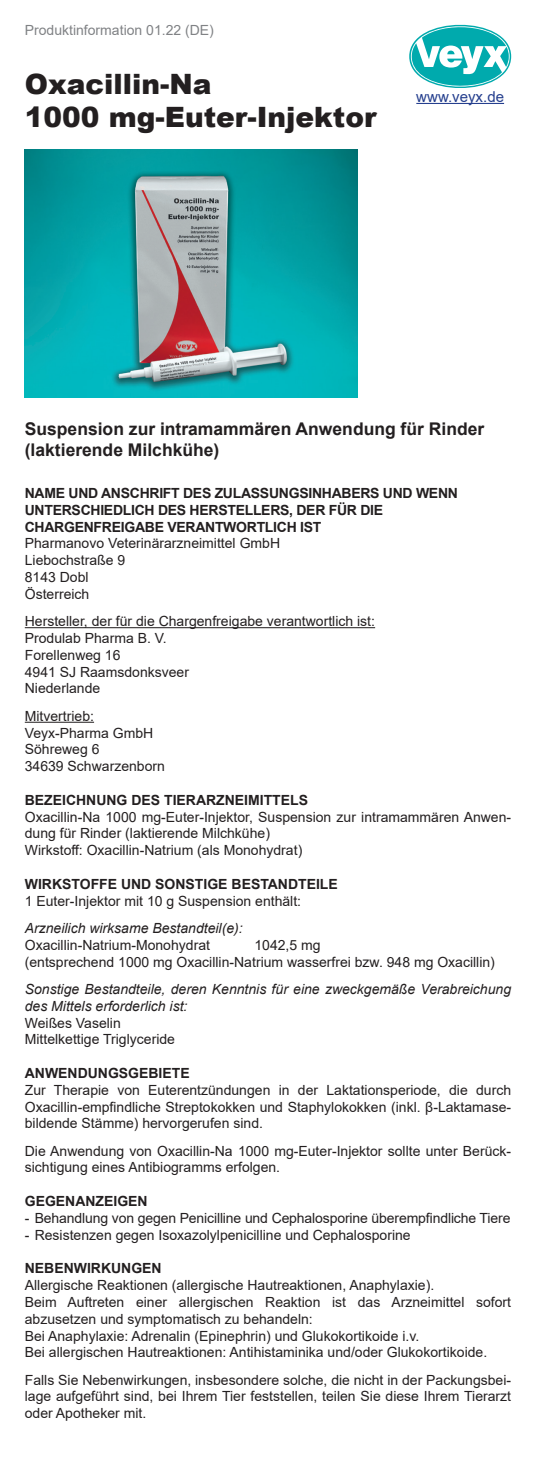
<style>
.page{position:relative;width:536px;height:1474px;background:#fff}
.page>*{position:absolute;margin:0;border:0;box-sizing:border-box;transform-origin:0 0}
.t1{font:900 28px "Arial";color:#231f20}
.t2{font:700 17.5px/21px "Arial";color:#231f20}
.t3{font:15.05px "Arial";color:#253f8e}
.t4{font:14px/16.8px "Arial";color:#231f20}
.t5{font:italic 14px/16.8px "Arial";color:#231f20}
.t6{font:700 14px "Arial";letter-spacing:-.02em;color:#231f20}
.t7{font:700 14px "Arial";color:#231f20}
.t8{font:14px "Arial";color:#808285}
</style>
<div class="page">
<hr style="left:416px;top:103px;width:88px;height:1px;background:#253f8e">
<img style="left:25px;top:149px;width:332px;height:249px">
<svg style="left:409px;top:25px;width:102px;height:63px"></svg>
<hr style="left:25px;top:627px;width:350px;height:1px;background:#231f20">
<hr style="left:25px;top:721px;width:69px;height:1px;background:#231f20">
<p class="t8" style="left:25px;top:20px;width:191px">Produktinformation 01.22 (DE)</p>
<p class="t1" style="left:25px;top:63px;width:188px">Oxacillin-Na</p>
<p class="t1" style="left:25px;top:97px;width:353px">1000 mg-Euter-Injektor</p>
<p class="t3" style="left:416px;top:86px;width:89px">www.veyx.de</p>
<p class="t2" style="left:25px;top:419px;width:461px">Suspension zur intramammären Anwendung für Rinder (laktierende Milchkühe)</p>
<p class="t6" style="left:25px;top:483px;width:434px">NAME UND ANSCHRIFT DES ZULASSUNGSINHABERS UND WENN</p>
<p class="t6" style="left:25px;top:500px;width:360px">UNTERSCHIEDLICH DES HERSTELLERS, DER FÜR DIE</p>
<p class="t6" style="left:25px;top:517px;width:298px">CHARGENFREIGABE VERANTWORTLICH IST</p>
<p class="t4" style="left:25px;top:535px;width:257px">Pharmanovo Veterinärarzneimittel GmbH</p>
<p class="t4" style="left:25px;top:552px;width:102px">Liebochstraße 9</p>
<p class="t4" style="left:25px;top:568px;width:65px">8143 Dobl</p>
<p class="t4" style="left:25px;top:585px;width:66px">Österreich</p>
<p class="t4" style="left:25px;top:613px;width:352px">Hersteller, der für die Chargenfreigabe verantwortlich ist:</p>
<p class="t4" style="left:25px;top:629px;width:143px">Produlab Pharma B. V.</p>
<p class="t4" style="left:25px;top:646px;width:97px">Forellenweg 16</p>
<p class="t4" style="left:25px;top:663px;width:166px">4941 SJ Raamsdonksveer</p>
<p class="t4" style="left:25px;top:680px;width:77px">Niederlande</p>
<p class="t4" style="left:25px;top:707px;width:71px">Mitvertrieb:</p>
<p class="t4" style="left:25px;top:724px;width:130px">Veyx-Pharma GmbH</p>
<p class="t4" style="left:25px;top:741px;width:76px">Söhreweg 6</p>
<p class="t4" style="left:25px;top:757px;width:142px">34639 Schwarzenborn</p>
<p class="t7" style="left:25px;top:790px;width:285px">BEZEICHNUNG DES TIERARZNEIMITTELS</p>
<p class="t4" style="left:25px;top:808px;width:488px">Oxacillin-Na 1000 mg-Euter-Injektor, Suspension zur intramammären Anwen&shy;dung für Rinder (laktierende Milchkühe)</p>
<p class="t4" style="left:25px;top:841px;width:279px">Wirkstoff: Oxacillin-Natrium (als Monohydrat)</p>
<p class="t7" style="left:25px;top:874px;width:314px">WIRKSTOFFE UND SONSTIGE BESTANDTEILE</p>
<p class="t4" style="left:25px;top:892px;width:278px">1 Euter-Injektor mit 10 g Suspension enthält:</p>
<p class="t5" style="left:25px;top:919px;width:219px">Arzneilich wirksame Bestandteil(e):</p>
<p class="t4" style="left:25px;top:936px;width:187px">Oxacillin-Natrium-Monohydrat</p>
<p class="t4" style="left:254px;top:936px;width:68px">1042,5 mg</p>
<p class="t4" style="left:25px;top:953px;width:471px">(entsprechend 1000 mg Oxacillin-Natrium wasserfrei bzw. 948 mg Oxacillin)</p>
<p class="t5" style="left:25px;top:980px;width:488px">Sonstige Bestandteile, deren Kenntnis für eine zweckgemäße Verabreichung des Mittels erforderlich ist:</p>
<p class="t4" style="left:25px;top:1014px;width:97px">Weißes Vaselin</p>
<p class="t4" style="left:25px;top:1030px;width:152px">Mittelkettige Triglyceride</p>
<p class="t7" style="left:25px;top:1063px;width:166px">ANWENDUNGSGEBIETE</p>
<p class="t4" style="left:25px;top:1081px;width:488px;text-align:justify">Zur Therapie von Euterentzündungen in der Laktationsperiode, die durch Oxacillin-empfindliche Streptokokken und Staphylokokken (inkl. β-Laktamase&shy;bildende Stämme) hervorgerufen sind.</p>
<p class="t4" style="left:25px;top:1142px;width:488px">Die Anwendung von Oxacillin-Na 1000 mg-Euter-Injektor sollte unter Berück&shy;sichtigung eines Antibiogramms erfolgen.</p>
<p class="t7" style="left:25px;top:1191px;width:124px">GEGENANZEIGEN</p>
<p class="t4" style="left:25px;top:1209px;width:487px">- Behandlung von gegen Penicilline und Cephalosporine überempfindliche Tiere</p>
<p class="t4" style="left:25px;top:1226px;width:387px">- Resistenzen gegen Isoxazolylpenicilline und Cephalosporine</p>
<p class="t7" style="left:25px;top:1258px;width:138px">NEBENWIRKUNGEN</p>
<p class="t4" style="left:25px;top:1276px;width:411px">Allergische Reaktionen (allergische Hautreaktionen, Anaphylaxie).</p>
<p class="t4" style="left:25px;top:1293px;width:488px">Beim Auftreten einer allergischen Reaktion ist das Arzneimittel sofort abzusetzen und symptomatisch zu behandeln:</p>
<p class="t4" style="left:25px;top:1327px;width:396px">Bei Anaphylaxie: Adrenalin (Epinephrin) und Glukokortikoide i.v.</p>
<p class="t4" style="left:25px;top:1343px;width:464px">Bei allergischen Hautreaktionen: Antihistaminika und/oder Glukokortikoide.</p>
<p class="t4" style="left:25px;top:1371px;width:488px;text-align:justify">Falls Sie Nebenwirkungen, insbesondere solche, die nicht in der Packungsbei&shy;lage aufgeführt sind, bei Ihrem Tier feststellen, teilen Sie diese Ihrem Tierarzt oder Apotheker mit.</p>
</div>
